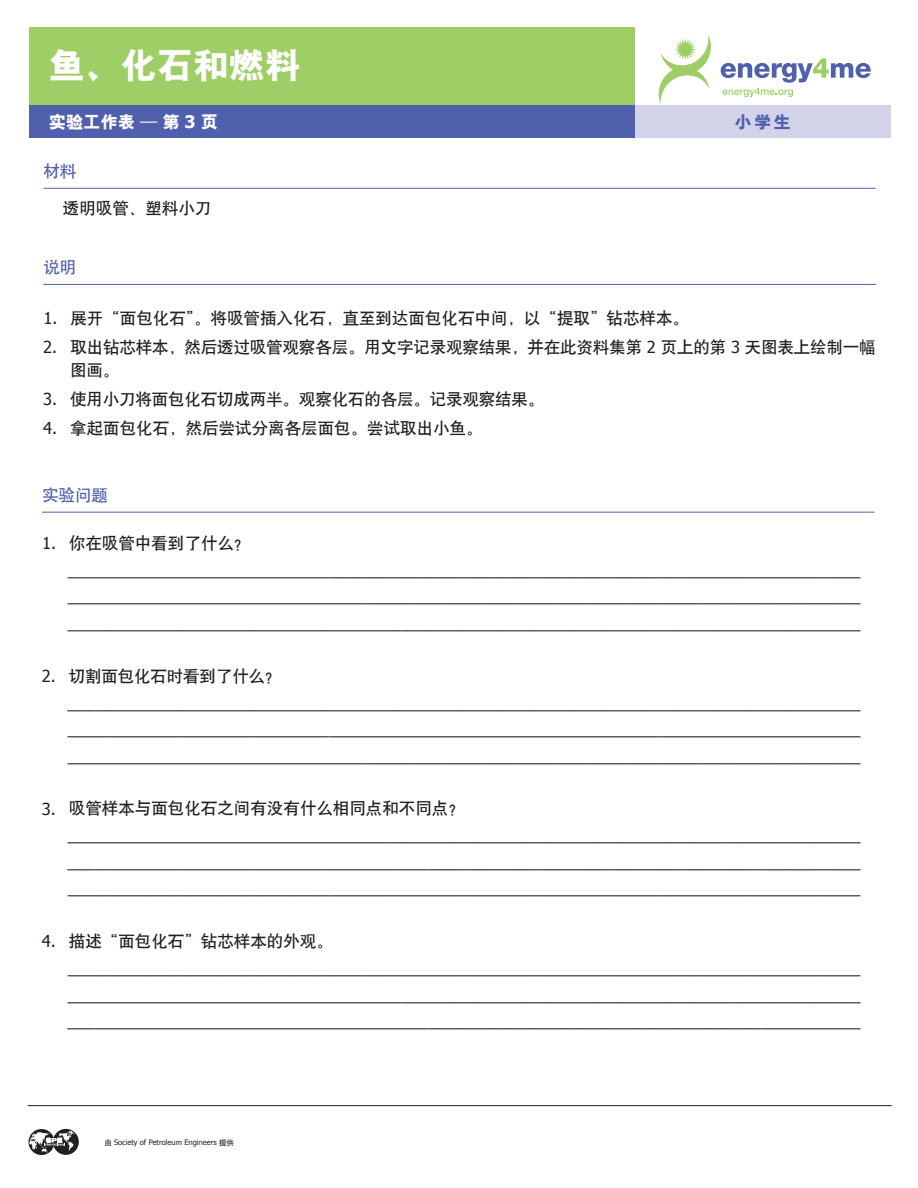
<style>
.page{position:relative;width:918px;height:1188px;background:#fff}
.page>*{position:absolute;margin:0;border:0;box-sizing:border-box;transform-origin:0 0}
.t1{font:36px "H Yb 9 gj";color:#fff}
.t2{font:17.25px "H Yb 9 gj";color:#fff}
.t3{font:17.25px "H Yb 9 gj";color:#5060ac}
.t4{font:16.5px/26.5px "Tahoma";color:#231f20;text-align:justify}
.t5{font:16.5px/22.5px "H Yb 1 gj";color:#231f20}
.t6{font:16.5px "H Yb 1 gj";color:#5060ac}
.t7{font:7.5px "Tahoma";color:#231f20}
.s1{font-family:"Tahoma";font-weight:700}
.s2{font-family:"Tahoma"}
.s3{font-family:"H Yb 1 gj"}
</style>
<div class="page">
<div style="left:635px;top:105px;width:256px;height:33px;background:#d2d3e9"></div>
<div style="left:29px;top:28px;width:606px;height:77px;background:#9fce66"></div>
<div style="left:29px;top:105px;width:606px;height:33px;background:#5060ac"></div>
<svg style="left:28px;top:1129px;width:26px;height:26px"></svg>
<svg style="left:53px;top:1129px;width:26px;height:26px"></svg>
<svg style="left:29px;top:1131px;width:46px;height:22px"></svg>
<hr style="left:28px;top:1105px;width:864px;height:1px;background:#231f20">
<hr style="left:43px;top:188px;width:833px;height:1px;background:#5060ac">
<hr style="left:43px;top:284px;width:833px;height:1px;background:#5060ac">
<hr style="left:42px;top:512px;width:833px;height:1px;background:#5060ac">
<svg style="left:658px;top:35px;width:53px;height:69px"></svg>
<svg style="left:721px;top:58px;width:150px;height:39px"></svg>
<h1 class="t1" style="left:49px;top:47px;width:253px">鱼、化石和燃料</h1>
<p class="t2" style="left:49px;top:113px;width:171px">实验工作表 — 第 <span class="s1">3</span> 页</p>
<p class="t3" style="left:735px;top:114px;width:58px">小学生</p>
<p class="t6" style="left:43px;top:163px;width:34px">材料</p>
<p class="t5" style="left:63px;top:197px;width:150px">透明吸管、塑料小刀</p>
<p class="t6" style="left:43px;top:259px;width:34px">说明</p>
<p class="t5" style="left:43px;top:307px;width:647px"><span class="s2">1.</span> 展开“面包化石”。将吸管插入化石，直至到达面包化石中间，以“提取”钻芯样本。</p>
<p class="t5" style="left:70px;top:336px;width:807px;text-indent:-27px"><span class="s2">2.</span> 取出钻芯样本，然后透过吸管观察各层。用文字记录观察结果，并在此资料集第 <span class="s2">2</span> 页上的第 <span class="s2">3</span> 天图表上绘制一幅图画。</p>
<p class="t5" style="left:43px;top:388px;width:502px"><span class="s2">3.</span> 使用小刀将面包化石切成两半。观察化石的各层。记录观察结果。</p>
<p class="t5" style="left:43px;top:417px;width:441px"><span class="s2">4.</span> 拿起面包化石，然后尝试分离各层面包。尝试取出小鱼。</p>
<p class="t6" style="left:42px;top:487px;width:67px">实验问题</p>
<p class="t5" style="left:42px;top:532px;width:210px"><span class="s2">1.</span> 你在吸管中看到了什么？</p>
<p class="t4" style="left:68px;top:558px;width:794px">________________________________________________________________________________________ ________________________________________________________________________________________ ________________________________________________________________________________________</p>
<p class="t5" style="left:42px;top:664px;width:241px"><span class="s2">2.</span> 切割面包化石时看到了什么？</p>
<p class="t4" style="left:68px;top:691px;width:794px">________________________________________________________________________________________ ________________________________________________________________________________________ ________________________________________________________________________________________</p>
<p class="t5" style="left:42px;top:797px;width:424px"><span class="s2">3.</span> 吸管样本与面包化石之间有没有什么相同点和不同点？</p>
<p class="t4" style="left:68px;top:823px;width:794px">________________________________________________________________________________________ ________________________________________________________________________________________ ________________________________________________________________________________________</p>
<p class="t5" style="left:42px;top:930px;width:292px"><span class="s2">4.</span> 描述“面包化石”钻芯样本的外观。</p>
<p class="t4" style="left:68px;top:956px;width:794px">________________________________________________________________________________________ ________________________________________________________________________________________ ________________________________________________________________________________________</p>
<p class="t7" style="left:105px;top:1140px;width:131px"><span class="s3">由</span> Society of Petroleum Engineers <span class="s3">提供</span></p>
</div>
